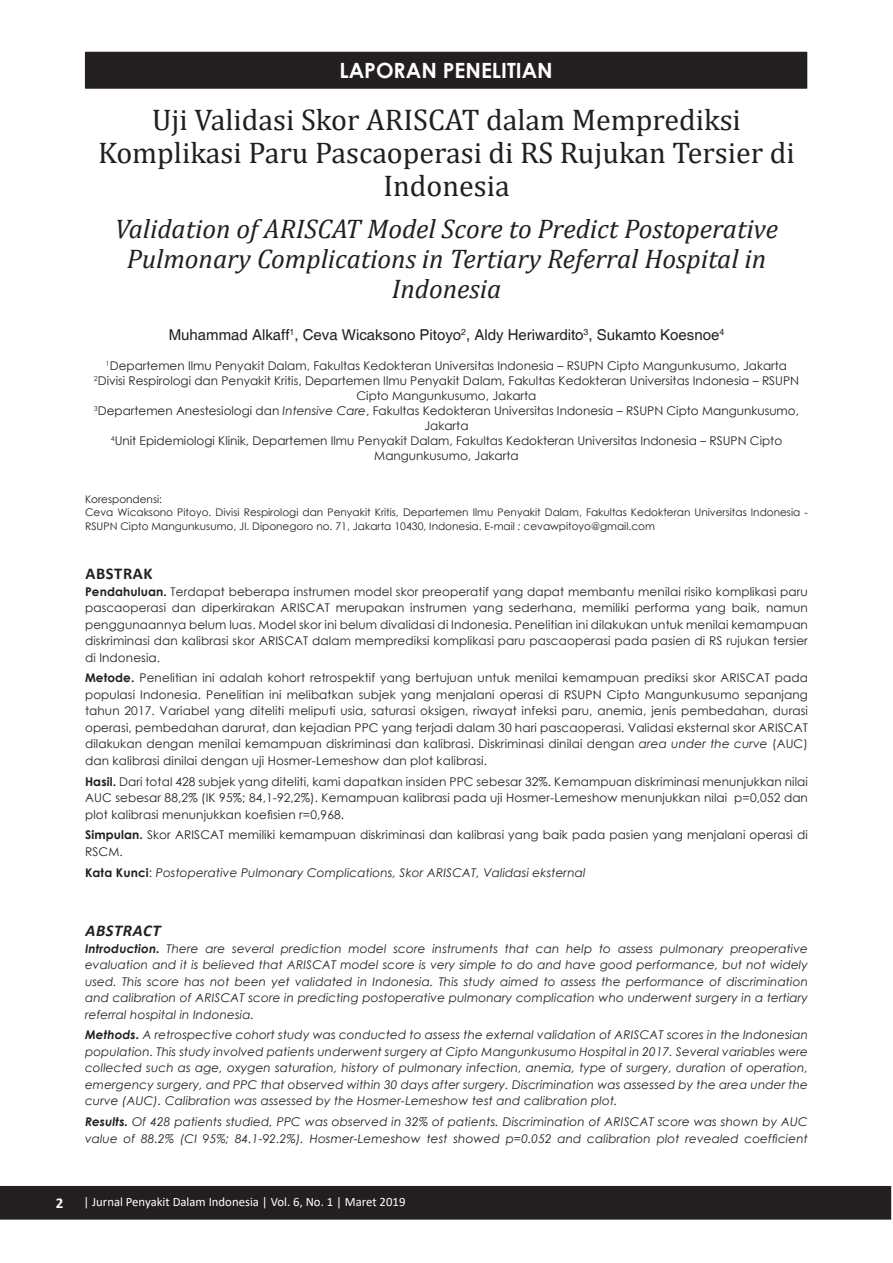
<style>
.page{position:relative;width:893px;height:1263px;background:#fff}
.page>*{position:absolute;margin:0;border:0;box-sizing:border-box;transform-origin:0 0}
.Judul{font:30px/33px "Cambria";color:#231f20;text-align:center}
.Judul_inggris{font:italic 27px/29.7px "Cambria";color:#231f20;text-align:center}
.t1{font:700 21px "Century Gothic";color:#fff}
.bab_Abstrak_inggris{font:italic 700 16.5px "Calibri";letter-spacing:.04em;color:#231f20}
.bab_Abstrak{font:700 16.5px "Calibri";letter-spacing:.04em;color:#231f20}
.Nama{font:15px "Helvetica";color:#231f20}
.t2{font:700 15px "Calibri";color:#fff}
.t3{font:12.75px "Calibri";color:#fff}
.isi_abstrak_indonesi{font:12px/16.5px "Century Gothic";letter-spacing:.01em;color:#231f20;text-align:justify}
.abstrac_inggris{font:italic 12px/16.5px "Century Gothic";letter-spacing:.01em;color:#231f20;text-align:justify}
.instansi{font:12px/15px "Century Gothic";color:#231f20;text-align:center}
.Default{font:12px "Century Gothic";color:#231f20}
.isi_abstrak_indonesi-2{font:italic 12px "Century Gothic";letter-spacing:.01em;color:#231f20}
.koresponden{font:10.5px/13.5px "Century Gothic";color:#231f20}
.s1{font-style:italic}
.s2{font-weight:700}
.s3{font-weight:700;font-style:normal}
.s4{font-style:normal}
</style>
<div class="page">
<div style="left:85px;top:52px;width:722px;height:36px;background:#231f20"></div>
<hr style="left:85px;top:88px;width:722px;height:1px;background:#231f20">
<div style="left:0;top:1186px;width:891px;height:33px;background:#231f20"></div>
<h3 class="t1" style="left:339px;top:55px;width:215px">LAPORAN PENELITIAN</h3>
<p class="Judul" style="left:98px;top:103px;width:698px">Uji Validasi Skor ARISCAT dalam Memprediksi<br>Komplikasi Paru Pascaoperasi di RS Rujukan Tersier di<br>Indonesia</p>
<p class="Judul_inggris" style="left:115px;top:213px;width:665px">Validation of ARISCAT Model Score to Predict Postoperative<br>Pulmonary Complications in Tertiary Referral Hospital in<br>Indonesia</p>
<p class="Nama" style="left:169px;top:326px;width:557px">Muhammad Alkaff<sup>1</sup>, Ceva Wicaksono Pitoyo<sup>2</sup>, Aldy Heriwardito<sup>3</sup>, Sukamto Koesnoe<sup>4</sup></p>
<p class="Default" style="left:106px;top:357px;width:683px"><sup>1</sup>Departemen Ilmu Penyakit Dalam, Fakultas Kedokteran Universitas Indonesia – RSUPN Cipto Mangunkusumo, Jakarta</p>
<p class="instansi" style="left:94px;top:372px;width:707px"><sup>2</sup>Divisi Respirologi dan Penyakit Kritis, Departemen Ilmu Penyakit Dalam, Fakultas Kedokteran Universitas Indonesia – RSUPN Cipto Mangunkusumo, Jakarta<br><sup>3</sup>Departemen Anestesiologi dan <span class="s1">Intensive Care</span>, Fakultas Kedokteran Universitas Indonesia – RSUPN Cipto Mangunkusumo, Jakarta<br><sup>4</sup>Unit Epidemiologi Klinik, Departemen Ilmu Penyakit Dalam, Fakultas Kedokteran Universitas Indonesia – RSUPN Cipto Mangunkusumo, Jakarta</p>
<p class="koresponden" style="left:85px;top:492px;width:79px">Korespondensi:</p>
<p class="koresponden" style="left:85px;top:506px;width:724px">Ceva Wicaksono Pitoyo. Divisi Respirologi dan Penyakit Kritis, Departemen Ilmu Penyakit Dalam, Fakultas Kedokteran Universitas Indonesia -<br>RSUPN Cipto Mangunkusumo, Jl. Diponegoro no. 71, Jakarta 10430, Indonesia. E-mail <span class="s1">:</span> cevawpitoyo@gmail.com</p>
<p class="bab_Abstrak" style="left:85px;top:562px;width:69px">ABSTRAK</p>
<p class="isi_abstrak_indonesi" style="left:85px;top:583px;width:724px"><span class="s2">Pendahuluan.</span> Terdapat beberapa instrumen model skor preoperatif yang dapat membantu menilai risiko komplikasi paru pascaoperasi dan diperkirakan ARISCAT merupakan instrumen yang sederhana, memiliki performa yang baik, namun penggunaannya belum luas. Model skor ini belum divalidasi di Indonesia. Penelitian ini dilakukan untuk menilai kemampuan diskriminasi dan kalibrasi skor ARISCAT dalam memprediksi komplikasi paru pascaoperasi pada pasien di RS rujukan tersier di Indonesia.</p>
<p class="isi_abstrak_indonesi" style="left:85px;top:669px;width:724px"><span class="s2">Metode.</span> Penelitian ini adalah kohort retrospektif yang bertujuan untuk menilai kemampuan prediksi skor ARISCAT pada populasi Indonesia. Penelitian ini melibatkan subjek yang menjalani operasi di RSUPN Cipto Mangunkusumo sepanjang tahun 2017. Variabel yang diteliti meliputi usia, saturasi oksigen, riwayat infeksi paru, anemia, jenis pembedahan, durasi operasi, pembedahan darurat, dan kejadian PPC yang terjadi dalam 30 hari pascaoperasi. Validasi eksternal skor ARISCAT dilakukan dengan menilai kemampuan diskriminasi dan kalibrasi. Diskriminasi dinilai dengan <span class="s1">area under the curve</span> (AUC) dan kalibrasi dinilai dengan uji Hosmer-Lemeshow dan plot kalibrasi.</p>
<p class="isi_abstrak_indonesi" style="left:85px;top:773px;width:724px"><span class="s2">Hasil.</span> Dari total 428 subjek yang diteliti, kami dapatkan insiden PPC sebesar 32%. Kemampuan diskriminasi menunjukkan nilai AUC sebesar 88,2% (IK 95%; 84,1-92,2%). Kemampuan kalibrasi pada uji Hosmer-Lemeshow menunjukkan nilai p=0,052 dan plot kalibrasi menunjukkan koefisien r=0,968.</p>
<p class="isi_abstrak_indonesi" style="left:85px;top:826px;width:724px"><span class="s2">Simpulan.</span> Skor ARISCAT memiliki kemampuan diskriminasi dan kalibrasi yang baik pada pasien yang menjalani operasi di<br>RSCM.</p>
<p class="isi_abstrak_indonesi-2" style="left:85px;top:864px;width:502px"><span class="s3">Kata Kunci</span><span class="s4">:</span> Postoperative Pulmonary Complications, Skor ARISCAT, Validasi eksternal</p>
<p class="bab_Abstrak_inggris" style="left:85px;top:919px;width:77px">ABSTRACT</p>
<p class="abstrac_inggris" style="left:85px;top:940px;width:724px"><span class="s2">Introduction.</span> There are several prediction model score instruments that can help to assess pulmonary preoperative evaluation and it is believed that ARISCAT model score is very simple to do and have good performance, but not widely used. This score has not been yet validated in Indonesia. This study aimed to assess the performance of discrimination and calibration of ARISCAT score in predicting postoperative pulmonary complication who underwent surgery in a tertiary referral hospital in Indonesia.</p>
<p class="abstrac_inggris" style="left:85px;top:1026px;width:724px"><span class="s2">Methods.</span> A retrospective cohort study was conducted to assess the external validation of ARISCAT scores in the Indonesian population. This study involved patients underwent surgery at Cipto Mangunkusumo Hospital in 2017. Several variables were collected such as age, oxygen saturation, history of pulmonary infection, anemia, type of surgery, duration of operation, emergency surgery, and PPC that observed within 30 days after surgery. Discrimination was assessed by the area under the curve (AUC). Calibration was assessed by the Hosmer-Lemeshow test and calibration plot.</p>
<p class="abstrac_inggris" style="left:85px;top:1113px;width:724px"><span class="s2">Results.</span> Of 428 patients studied, PPC was observed in 32% of patients. Discrimination of ARISCAT score was shown by AUC value of 88.2% (CI 95%; 84.1-92.2%). Hosmer-Lemeshow test showed p=0.052 and calibration plot revealed coefficient</p>
<p class="t2" style="left:56px;top:1193px;width:9px">2</p>
<p class="t3" style="left:83px;top:1193px;width:324px">| Jurnal Penyakit Dalam Indonesia | Vol. 6, No. 1 | Maret 2019</p>
</div>
